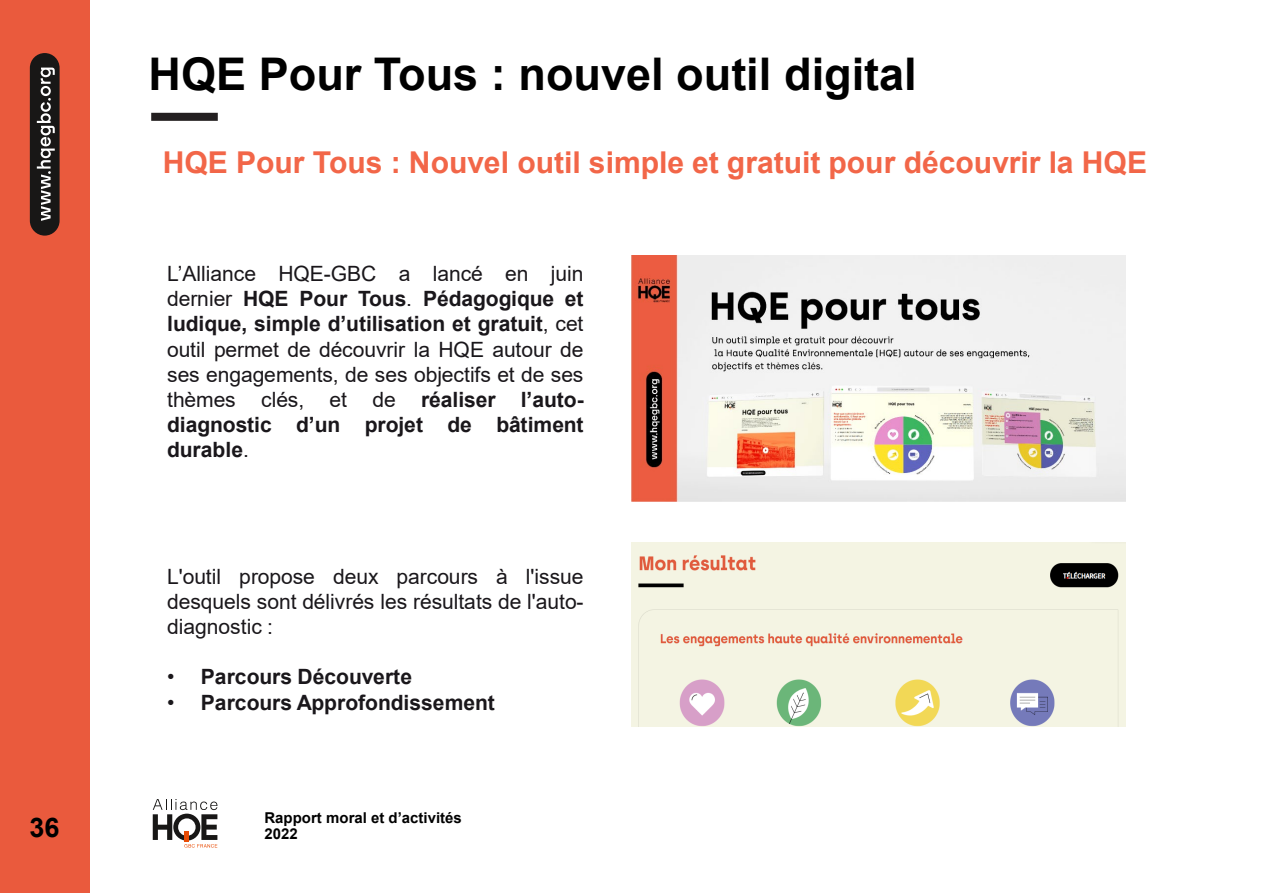
<style>
.page{position:relative;width:1264px;height:894px;background:#fff}
.page>*{position:absolute;margin:0;border:0;box-sizing:border-box;transform-origin:0 0}
.t1{font:700 45px "Arial";color:#000}
.t2{font:700 30px "Arial";color:#f26648}
.t3{font:700 27px "Arial";color:#000}
.t4{font:21px/25.2px "Arial";color:#1a171b;text-align:justify}
.t5{font:700 21px "Arial";color:#1a171b}
.t6{font:700 15px/16.2px "Arial";color:#000}
.s1{font-weight:700}
.s2{font-weight:400}
</style>
<div class="page">
<div style="left:0;top:0;width:89px;height:892px;background:#ea5a3d"></div>
<div style="left:30px;top:53px;width:30px;height:182px;background:#181716;border-radius:15px"></div>
<svg style="left:37px;top:68px;width:18px;height:153px"></svg>
<div style="left:151px;top:113px;width:67px;height:8px;background:#231f20"></div>
<svg style="left:153px;top:799px;width:64px;height:48px"></svg>
<img style="left:631px;top:255px;width:494px;height:246px">
<img style="left:631px;top:543px;width:494px;height:183px">
<p class="t3" style="left:30px;top:807px;width:31px">36</p>
<h2 class="t1" style="left:149px;top:42px;width:769px">HQE Pour Tous : nouvel outil digital</h2>
<p class="t2" style="left:163px;top:141px;width:985px">HQE Pour Tous : Nouvel outil simple et gratuit pour découvrir la HQE</p>
<p class="t4" style="left:167px;top:261px;width:418px">L’Alliance HQE-GBC a lancé en juin dernier <span class="s1">HQE Pour Tous</span>. <span class="s1">Pédagogique et ludique, simple d’utilisation et gratuit</span>, cet outil permet de découvrir la HQE autour de ses engagements, de ses objectifs et de ses thèmes clés, et de <span class="s1">réaliser l’auto&shy;diagnostic d’un projet de bâtiment durable</span>.</p>
<p class="t4" style="left:167px;top:563px;width:418px">L'outil propose deux parcours à l'issue desquels sont délivrés les résultats de l'auto&shy;diagnostic :</p>
<p class="t5" style="left:167px;top:662px;width:246px"><span class="s2">•</span> Parcours Découverte</p>
<p class="t5" style="left:167px;top:687px;width:329px"><span class="s2">•</span> Parcours Approfondissement</p>
<p class="t6" style="left:264px;top:809px;width:199px">Rapport moral et d’activités<br>2022</p>
</div>
